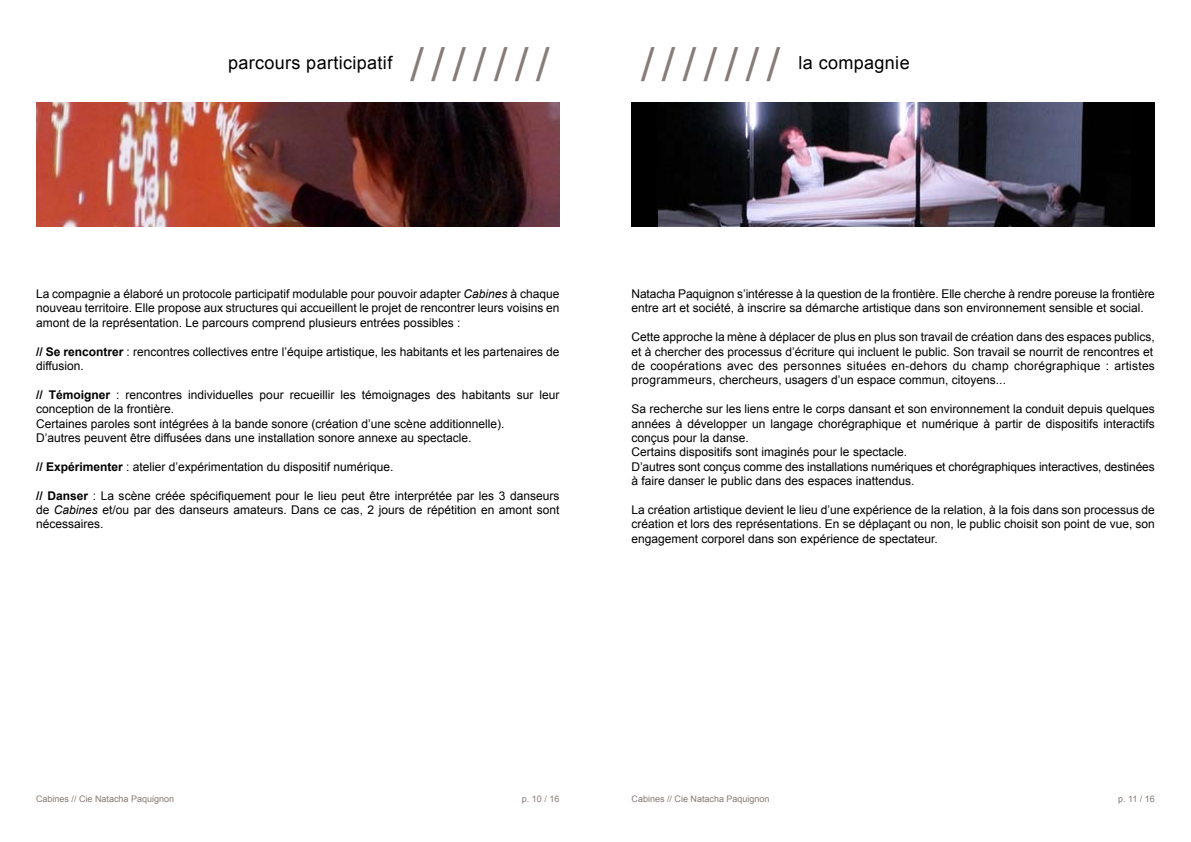
<style>
.page{position:relative;width:1191px;height:842px;background:#fff}
.page>*{position:absolute;margin:0;border:0;box-sizing:border-box;transform-origin:0 0}
.t1{font:700 48px "Minion Pro";color:#877b77}
.t2{font:18px "Arial";letter-spacing:.02em;color:#000}
.t3{font:12px/14.4px "Arial";color:#000}
.t4{font:9px "Arial";color:#877b77}
.s1{font-style:italic}
.s2{font-weight:700}
</style>
<div class="page">
<div style="left:631px;top:102px;width:524px;height:125px;background:#000"></div>
<img style="left:36px;top:102px;width:523px;height:125px">
<img style="left:658px;top:102px;width:454px;height:125px">
<h2 class="t2" style="left:228px;top:50px;width:166px">parcours participatif</h2>
<h1 class="t1" style="left:409px;top:30px;width:143px">///////</h1>
<h1 class="t1" style="left:640px;top:30px;width:143px">///////</h1>
<h2 class="t2" style="left:798px;top:50px;width:113px">la compagnie</h2>
<p class="t3" style="left:36px;top:287px;width:525px;text-align:justify">La compagnie a élaboré un protocole participatif modulable pour pouvoir adapter <span class="s1">Cabines</span> à chaque nouveau territoire. Elle propose aux structures qui accueillent le projet de rencontrer leurs voisins en amont de la représentation. Le parcours comprend plusieurs entrées possibles :</p>
<p class="t3" style="left:36px;top:344px;width:525px"><span class="s2">// Se rencontrer</span> : rencontres collectives entre l’équipe artistique, les habitants et les partenaires de diffusion.</p>
<p class="t3" style="left:36px;top:387px;width:525px"><span class="s2">// Témoigner</span> : rencontres individuelles pour recueillir les témoignages des habitants sur leur conception de la frontière.<br>Certaines paroles sont intégrées à la bande sonore (création d’une scène additionnelle).<br>D’autres peuvent être diffusées dans une installation sonore annexe au spectacle.</p>
<p class="t3" style="left:36px;top:459px;width:359px"><span class="s2">// Expérimenter</span> : atelier d’expérimentation du dispositif numérique.</p>
<p class="t3" style="left:36px;top:488px;width:525px;text-align:justify"><span class="s2">// Danser</span> : La scène créée spécifiquement pour le lieu peut être interprétée par les 3 danseurs de <span class="s1">Cabines</span> et/ou par des danseurs amateurs. Dans ce cas, 2 jours de répétition en amont sont nécessaires.</p>
<p class="t3" style="left:631px;top:287px;width:525px">Natacha Paquignon s’intéresse à la question de la frontière. Elle cherche à rendre poreuse la frontière entre art et société, à inscrire sa démarche artistique dans son environnement sensible et social.</p>
<p class="t3" style="left:631px;top:330px;width:525px">Cette approche la mène à déplacer de plus en plus son travail de création dans des espaces publics, et à chercher des processus d’écriture qui incluent le public. Son travail se nourrit de rencontres et de coopérations avec des personnes situées en-dehors du champ chorégraphique : artistes programmeurs, chercheurs, usagers d’un espace commun, citoyens...</p>
<p class="t3" style="left:631px;top:402px;width:525px">Sa recherche sur les liens entre le corps dansant et son environnement la conduit depuis quelques années à développer un langage chorégraphique et numérique à partir de dispositifs interactifs conçus pour la danse.<br>Certains dispositifs sont imaginés pour le spectacle.<br>D’autres sont conçus comme des installations numériques et chorégraphiques interactives, destinées à faire danser le public dans des espaces inattendus.</p>
<p class="t3" style="left:631px;top:503px;width:525px;text-align:justify">La création artistique devient le lieu d’une expérience de la relation, à la fois dans son processus de création et lors des représentations. En se déplaçant ou non, le public choisit son point de vue, son engagement corporel dans son expérience de spectateur.</p>
<p class="t4" style="left:36px;top:793px;width:140px">Cabines // Cie Natacha Paquignon</p>
<p class="t4" style="left:522px;top:793px;width:39px">p. 10 / 16</p>
<p class="t4" style="left:631px;top:793px;width:140px">Cabines // Cie Natacha Paquignon</p>
<p class="t4" style="left:1118px;top:793px;width:38px">p. 11 / 16</p>
</div>
